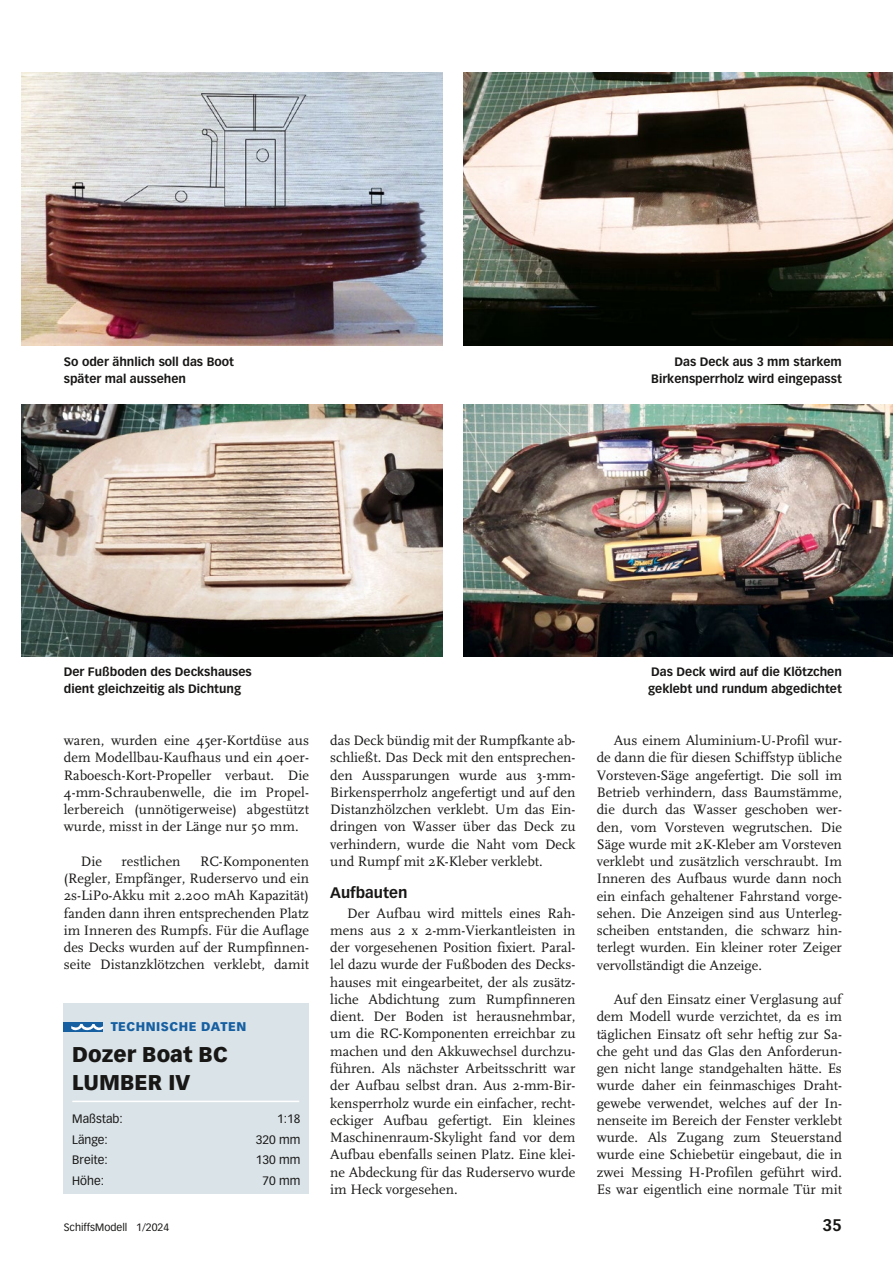
<style>
.page{position:relative;width:893px;height:1263px;background:#fff}
.page>*{position:absolute;margin:0;border:0;box-sizing:border-box;transform-origin:0 0}
.t1{font:900 21px/27.8px "Vectora LT Std";color:#181716}
.t2{font:700 16.5px "Vectora LT Std";color:#181716}
.t3{font:700 15px "Vectora LT Std";color:#181716}
.t4{font:14.25px/17.2px "FF Scala";color:#181716;text-align:justify}
.t5{font:900 12.45px "Vectora LT Std";letter-spacing:.04em;color:#165fa1}
.t6{font:700 12px/17.2px "Vectora LT Std";color:#181716}
.t7{font:12px "Vectora LT Std";color:#181716}
.t8{font:10.5px "Vectora LT Std";color:#181716}
</style>
<div class="page">
<img style="left:21px;top:72px;width:421px;height:273px">
<img style="left:463px;top:72px;width:430px;height:273px">
<img style="left:21px;top:404px;width:421px;height:252px">
<img style="left:463px;top:404px;width:430px;height:252px">
<div style="left:64px;top:1003px;width:245px;height:191px;background:#dae3e8"></div>
<hr style="left:72px;top:1101px;width:227px;height:1px;background:#fff">
<div style="left:64px;top:1022px;width:39px;height:10px;background:#165fa1"></div>
<svg style="left:71px;top:1024px;width:32px;height:7px"></svg>
<p class="t6" style="left:64px;top:353px;width:172px">So oder ähnlich soll das Boot später mal aussehen</p>
<p class="t6" style="left:651px;top:353px;width:192px;text-align:right">Das Deck aus 3 mm starkem<br>Birkensperrholz wird eingepasst</p>
<p class="t6" style="left:64px;top:663px;width:190px">Der Fußboden des Deckshauses dient gleichzeitig als Dichtung</p>
<p class="t6" style="left:648px;top:663px;width:195px">Das Deck wird auf die Klötzchen geklebt und rundum abgedichtet</p>
<p class="t4" style="left:64px;top:732px;width:247px">waren, wurden eine 45er-Kortdüse aus dem Modellbau-Kaufhaus und ein 40er-Raboesch-Kort-Propeller verbaut. Die 4-mm-Schraubenwelle, die im Propel&shy;lerbereich (unnötigerweise) abgestützt wurde, misst in der Länge nur 50 mm.</p>
<p class="t4" style="left:81px;top:853px;width:23px">Die</p>
<p class="t4" style="left:121px;top:853px;width:61px">restlichen</p>
<p class="t4" style="left:64px;top:853px;width:247px;text-indent:136px">RC-Komponenten (Regler, Empfänger, Ruderservo und ein 2s-LiPo-Akku mit 2.200 mAh Kapazität) fanden dann ihren entsprechenden Platz im Inneren des Rumpfs. Für die Auflage des Decks wurden auf der Rumpfinnen&shy;seite Distanzklötzchen verklebt, damit</p>
<p class="t5" style="left:111px;top:1018px;width:137px">TECHNISCHE DATEN</p>
<h1 class="t1" style="left:72px;top:1041px;width:157px">Dozer Boat BC<br>LUMBER IV</h1>
<p class="t7" style="left:72px;top:1111px;width:52px">Maßstab:</p>
<p class="t7" style="left:277px;top:1111px;width:25px">1:18</p>
<p class="t7" style="left:72px;top:1132px;width:37px">Länge:</p>
<p class="t7" style="left:256px;top:1132px;width:46px">320 mm</p>
<p class="t7" style="left:72px;top:1153px;width:37px">Breite:</p>
<p class="t7" style="left:256px;top:1153px;width:46px">130 mm</p>
<p class="t7" style="left:72px;top:1174px;width:33px">Höhe:</p>
<p class="t7" style="left:262px;top:1174px;width:39px">70 mm</p>
<p class="t4" style="left:330px;top:732px;width:247px">das Deck bündig mit der Rumpfkante ab&shy;schließt. Das Deck mit den entsprechen&shy;den Aussparungen wurde aus 3-mm-Birkensperrholz angefertigt und auf den Distanzhölzchen verklebt. Um das Ein&shy;dringen von Wasser über das Deck zu verhindern, wurde die Naht vom Deck und Rumpf mit 2K-Kleber verklebt.</p>
<p class="t3" style="left:330px;top:884px;width:79px">Aufbauten</p>
<p class="t4" style="left:330px;top:905px;width:247px;text-indent:17px">Der Aufbau wird mittels eines Rah&shy;mens aus 2 x 2-mm-Vierkantleisten in der vorgesehenen Position fixiert. Paral&shy;lel dazu wurde der Fußboden des Decks&shy;hauses mit eingearbeitet, der als zusätz&shy;liche Abdichtung zum Rumpfinneren dient. Der Boden ist herausnehmbar, um die RC-Komponenten erreichbar zu machen und den Akkuwechsel durchzu&shy;führen. Als nächster Arbeitsschritt war der Aufbau selbst dran. Aus 2-mm-Bir&shy;kensperrholz wurde ein einfacher, recht&shy;eckiger Aufbau gefertigt. Ein kleines Maschinenraum-Skylight fand vor dem Aufbau ebenfalls seinen Platz. Eine klei&shy;ne Abdeckung für das Ruderservo wurde im Heck vorgesehen.</p>
<p class="t4" style="left:597px;top:732px;width:247px;text-indent:17px">Aus einem Aluminium-U-Profil wur&shy;de dann die für diesen Schiffstyp übliche Vorsteven-Säge angefertigt. Die soll im Betrieb verhindern, dass Baumstämme, die durch das Wasser geschoben wer&shy;den, vom Vorsteven wegrutschen. Die Säge wurde mit 2K-Kleber am Vorsteven verklebt und zusätzlich verschraubt. Im Inneren des Aufbaus wurde dann noch ein einfach gehaltener Fahrstand vorge&shy;sehen. Die Anzeigen sind aus Unterleg&shy;scheiben entstanden, die schwarz hin&shy;terlegt wurden. Ein kleiner roter Zeiger vervollständigt die Anzeige.</p>
<p class="t4" style="left:597px;top:991px;width:247px;text-indent:17px">Auf den Einsatz einer Verglasung auf dem Modell wurde verzichtet, da es im täglichen Einsatz oft sehr heftig zur Sa&shy;che geht und das Glas den Anforderun&shy;gen nicht lange standgehalten hätte. Es wurde daher ein feinmaschiges Draht&shy;gewebe verwendet, welches auf der In&shy;nenseite im Bereich der Fenster verklebt wurde. Als Zugang zum Steuerstand wurde eine Schiebetür eingebaut, die in zwei Messing H-Profilen geführt wird.<br>Es war eigentlich eine normale Tür mit</p>
<p class="t8" style="left:64px;top:1221px;width:107px">SchiffsModell 1/2024</p>
<p class="t2" style="left:822px;top:1215px;width:21px">35</p>
</div>
